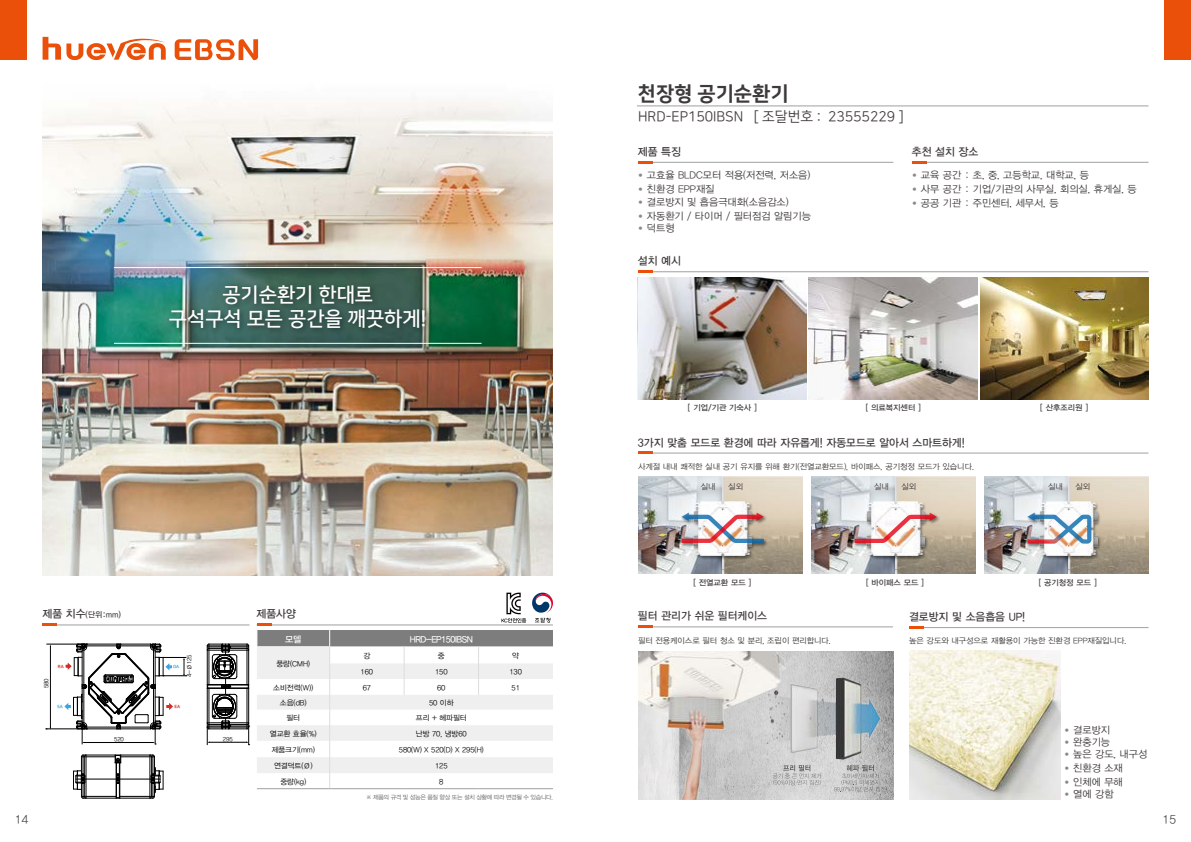
<style>
.page{position:relative;width:1191px;height:842px;background:#fff}
.page>*{position:absolute;margin:0;border:0;box-sizing:border-box;transform-origin:0 0}
.t1{font:20px/24px "Nanum Square B";color:#fff;text-align:center}
.t2{font:20px "Nanum Square EB";color:#3e3a39}
.t3{font:14px "Nanum Square R";color:#3e3a39}
.t4{font:12px "YDVYGO32";color:#4c4948}
.t5{font:11px "YDVYGO33";color:#3e3a39}
.t6{font:10px "YDVYGO32";color:#3e3a39}
.t7{font:9px "YDVYGO33";letter-spacing:-.05em;color:#fff}
.t8{font:8px "YDVYGO32";color:#3e3a39}
.t9{font:8px "YDVYGO33";color:#3e3a39}
.t10{font:7.5px "YDVYGO32";letter-spacing:-.01em;color:#000}
.t11{font:6px "YDVYGO32";letter-spacing:-.05em;color:#656464}
.t12{font:6px "YDVYGO32";letter-spacing:-.01em;color:#000}
.t13{font:4.5px "Nanum Square EB";color:#3ba4de}
.t14{font:4.5px "Nanum Square EB";color:#d12b23}
.s1{font-size:11px}
.s2{font-size:6px;color:#898989}
</style>
<div class="page">
<img style="left:721px;top:477px;width:81px;height:97px">
<img style="left:638px;top:477px;width:83px;height:97px">
<img style="left:894px;top:477px;width:81px;height:97px">
<img style="left:811px;top:477px;width:83px;height:97px">
<img style="left:1067px;top:477px;width:81px;height:97px">
<img style="left:984px;top:477px;width:83px;height:97px">
<img style="left:851px;top:499px;width:91px;height:62px">
<img style="left:866px;top:502px;width:58px;height:54px">
<svg style="left:854px;top:509px;width:83px;height:37px"></svg>
<img style="left:1024px;top:499px;width:78px;height:62px">
<img style="left:1039px;top:502px;width:58px;height:54px">
<svg style="left:1027px;top:509px;width:64px;height:37px"></svg>
<img style="left:678px;top:499px;width:91px;height:62px">
<img style="left:693px;top:502px;width:58px;height:54px">
<img style="left:681px;top:509px;width:83px;height:37px">
<img style="left:847px;top:651px;width:46px;height:148px">
<img style="left:639px;top:651px;width:208px;height:148px">
<img style="left:758px;top:674px;width:124px;height:88px">
<svg style="left:773px;top:765px;width:47px;height:20px"></svg>
<svg style="left:834px;top:765px;width:53px;height:27px"></svg>
<hr style="left:50px;top:646px;width:1px;height:82px;background:#000">
<hr style="left:47px;top:644px;width:40px;height:1px;background:#000">
<hr style="left:46px;top:729px;width:41px;height:1px;background:#000">
<hr style="left:86px;top:755px;width:1px;height:43px;background:#000">
<hr style="left:83px;top:798px;width:70px;height:1px;background:#000">
<hr style="left:81px;top:796px;width:35px;height:1px;background:#000">
<hr style="left:119px;top:796px;width:35px;height:1px;background:#000">
<hr style="left:119px;top:779px;width:33px;height:1px;background:#000">
<hr style="left:84px;top:779px;width:32px;height:1px;background:#000">
<hr style="left:81px;top:757px;width:35px;height:1px;background:#000">
<hr style="left:120px;top:757px;width:34px;height:1px;background:#000">
<hr style="left:83px;top:755px;width:70px;height:1px;background:#000">
<svg style="left:73px;top:755px;width:13px;height:43px"></svg>
<svg style="left:115px;top:755px;width:7px;height:43px"></svg>
<svg style="left:150px;top:755px;width:14px;height:43px"></svg>
<svg style="left:207px;top:644px;width:43px;height:101px"></svg>
<div style="left:0;top:0;width:26px;height:60px;background:#ea5009"></div>
<div style="left:1165px;top:0;width:26px;height:60px;background:#ea5009"></div>
<hr style="left:638px;top:162px;width:255px;height:1px;background:#9fa0a0">
<svg style="left:638px;top:161px;width:14px;height:2px"></svg>
<hr style="left:909px;top:627px;width:239px;height:1px;background:#9fa0a0">
<svg style="left:909px;top:626px;width:15px;height:2px"></svg>
<hr style="left:638px;top:453px;width:510px;height:1px;background:#9fa0a0">
<svg style="left:638px;top:452px;width:15px;height:2px"></svg>
<hr style="left:638px;top:627px;width:255px;height:1px;background:#9fa0a0">
<svg style="left:638px;top:626px;width:15px;height:2px"></svg>
<hr style="left:638px;top:272px;width:510px;height:1px;background:#9fa0a0">
<svg style="left:638px;top:271px;width:14px;height:2px"></svg>
<hr style="left:912px;top:162px;width:236px;height:1px;background:#9fa0a0">
<svg style="left:912px;top:161px;width:14px;height:2px"></svg>
<img style="left:638px;top:277px;width:168px;height:122px">
<img style="left:808px;top:277px;width:169px;height:122px">
<img style="left:43px;top:99px;width:510px;height:477px">
<hr style="left:637px;top:106px;width:511px;height:1px;background:#9fa0a0">
<svg style="left:43px;top:37px;width:123px;height:23px"></svg>
<hr style="left:43px;top:625px;width:206px;height:1px;background:#9fa0a0">
<svg style="left:43px;top:624px;width:14px;height:2px"></svg>
<svg style="left:257px;top:593px;width:296px;height:195px"></svg>
<hr style="left:257px;top:788px;width:73px;height:1px;background:#9fa0a0">
<hr style="left:330px;top:788px;width:74px;height:1px;background:#9fa0a0">
<hr style="left:404px;top:788px;width:74px;height:1px;background:#9fa0a0">
<hr style="left:478px;top:788px;width:75px;height:1px;background:#9fa0a0">
<svg style="left:175px;top:39px;width:83px;height:21px"></svg>
<img style="left:909px;top:650px;width:151px;height:149px">
<img style="left:980px;top:277px;width:168px;height:122px">
<div style="left:166px;top:282px;width:266px;height:54px;background:#000;opacity:.45"></div>
<hr style="left:114px;top:267px;width:367px;height:1px;background:#fff">
<hr style="left:114px;top:343px;width:367px;height:1px;background:#fff">
<svg style="left:64px;top:644px;width:123px;height:101px"></svg>
<h1 class="t2" style="left:638px;top:83px;width:152px">천장형 공기순환기</h1>
<h2 class="t3" style="left:638px;top:109px;width:267px">HRD-EP150IBSN [ 조달번호 : 23555229 ]</h2>
<p class="t5" style="left:638px;top:144px;width:45px">제품 특징</p>
<p class="t5" style="left:912px;top:144px;width:68px">추천 설치 장소</p>
<h1 class="t1" style="left:169px;top:283px;width:259px">공기순환기 한대로<br>구석구석 모든 공간을 깨끗하게!</h1>
<p class="t9" style="left:43px;top:610px;width:80px"><span class="s1">제품 치수</span>(단위:mm)</p>
<p class="t12" style="left:42px;top:688px;width:11px;rotate:-90deg">580</p>
<p class="t12" style="left:185px;top:677px;width:24px;rotate:-90deg">4-Ø125</p>
<p class="t14" style="left:58px;top:664px;width:8px">RA</p>
<p class="t13" style="left:173px;top:664px;width:8px">OA</p>
<p class="t13" style="left:57px;top:704px;width:7px">SA</p>
<p class="t14" style="left:174px;top:704px;width:7px">EA</p>
<p class="t12" style="left:114px;top:735px;width:11px">520</p>
<p class="t12" style="left:223px;top:735px;width:11px">295</p>
<p class="t5" style="left:257px;top:607px;width:41px">제품사양</p>
<p class="t7" style="left:285px;top:633px;width:18px">모델</p>
<p class="t7" style="left:410px;top:633px;width:64px">HRD-EP150IBSN</p>
<p class="t10" style="left:276px;top:658px;width:35px">풍량(CMH)</p>
<p class="t10" style="left:363px;top:651px;width:8px">강</p>
<p class="t10" style="left:438px;top:651px;width:8px">중</p>
<p class="t10" style="left:512px;top:651px;width:8px">약</p>
<p class="t10" style="left:361px;top:667px;width:14px">160</p>
<p class="t10" style="left:435px;top:667px;width:14px">150</p>
<p class="t10" style="left:509px;top:667px;width:14px">130</p>
<p class="t10" style="left:273px;top:683px;width:41px">소비전력(W))</p>
<p class="t10" style="left:363px;top:683px;width:10px">67</p>
<p class="t10" style="left:437px;top:683px;width:10px">60</p>
<p class="t10" style="left:511px;top:683px;width:10px">51</p>
<p class="t10" style="left:280px;top:698px;width:28px">소음(dB)</p>
<p class="t10" style="left:429px;top:698px;width:26px">50 이하</p>
<p class="t10" style="left:286px;top:713px;width:15px">필터</p>
<p class="t10" style="left:416px;top:713px;width:52px">프리 + 헤파필터</p>
<p class="t10" style="left:270px;top:729px;width:48px">열교환 효율(%)</p>
<p class="t10" style="left:416px;top:729px;width:52px">난방 70, 냉방60</p>
<p class="t10" style="left:272px;top:745px;width:45px">제품크기(mm)</p>
<p class="t10" style="left:399px;top:745px;width:86px">580(W) X 520(D) X 295(H)</p>
<p class="t10" style="left:274px;top:761px;width:40px">연결덕트(Ø)</p>
<p class="t10" style="left:435px;top:761px;width:14px">125</p>
<p class="t10" style="left:280px;top:777px;width:27px">중량(kg)</p>
<p class="t10" style="left:439px;top:777px;width:6px">8</p>
<p class="t11" style="left:366px;top:793px;width:188px">※ 제품의 규격 및 성능은 품질 향상 또는 설치 상황에 따라 변경될 수 있습니다.</p>
<p class="t6" style="left:638px;top:169px;width:174px"><span class="s2">●</span> 고효율 BLDC모터 적용(저전력, 저소음)</p>
<p class="t6" style="left:638px;top:183px;width:78px"><span class="s2">●</span> 친환경 EPP재질</p>
<p class="t6" style="left:638px;top:196px;width:152px"><span class="s2">●</span> 결로방지 및 흡음극대화(소음감소)</p>
<p class="t6" style="left:638px;top:210px;width:174px"><span class="s2">●</span> 자동환기 / 타이머 / 필터점검 알림기능</p>
<p class="t6" style="left:638px;top:222px;width:38px"><span class="s2">●</span> 덕트형</p>
<p class="t5" style="left:638px;top:253px;width:45px">설치 예시</p>
<p class="t9" style="left:688px;top:402px;width:70px">[ 기업/기관 기숙사 ]</p>
<p class="t6" style="left:912px;top:169px;width:179px"><span class="s2">●</span> 교육 공간 : 초, 중, 고등학교, 대학교, 등</p>
<p class="t6" style="left:912px;top:183px;width:226px"><span class="s2">●</span> 사무 공간 : 기업/기관의 사무실, 회의실, 휴게실, 등</p>
<p class="t6" style="left:912px;top:197px;width:148px"><span class="s2">●</span> 공공 기관 : 주민센터, 세무서, 등</p>
<p class="t9" style="left:865px;top:402px;width:57px">[ 의료복지센터 ]</p>
<p class="t9" style="left:1040px;top:402px;width:49px">[ 산후조리원 ]</p>
<p class="t5" style="left:638px;top:435px;width:328px">3가지 맞춤 모드로 환경에 따라 자유롭게! 자동모드로 알아서 스마트하게!</p>
<p class="t8" style="left:638px;top:462px;width:337px">사계절 내내 쾌적한 실내 공기 유지를 위해 환기(전열교환모드), 바이패스, 공기청정 모드가 있습니다.</p>
<p class="t8" style="left:701px;top:481px;width:16px">실내</p>
<p class="t8" style="left:728px;top:481px;width:16px">실외</p>
<p class="t8" style="left:874px;top:481px;width:16px">실내</p>
<p class="t8" style="left:901px;top:481px;width:16px">실외</p>
<p class="t8" style="left:1048px;top:481px;width:16px">실내</p>
<p class="t8" style="left:1075px;top:481px;width:16px">실외</p>
<p class="t9" style="left:693px;top:577px;width:59px">[ 전열교환 모드 ]</p>
<p class="t9" style="left:866px;top:577px;width:59px">[ 바이패스 모드 ]</p>
<p class="t9" style="left:1038px;top:577px;width:59px">[ 공기청정 모드 ]</p>
<p class="t5" style="left:638px;top:609px;width:131px">필터 관리가 쉬운 필터케이스</p>
<p class="t5" style="left:909px;top:609px;width:118px">결로방지 및 소음흡음 UP!</p>
<p class="t8" style="left:638px;top:635px;width:194px">필터 전용케이스로 필터 청소 및 분리, 조립이 편리합니다.</p>
<p class="t8" style="left:909px;top:636px;width:219px">높은 강도와 내구성으로 재활용이 가능한 진환경 EPP재질입니다.</p>
<p class="t6" style="left:1064px;top:723px;width:47px"><span class="s2">●</span> 결로방지</p>
<p class="t6" style="left:1064px;top:735px;width:47px"><span class="s2">●</span> 완충기능</p>
<p class="t6" style="left:1064px;top:747px;width:84px"><span class="s2">●</span> 높은 강도, 내구성</p>
<p class="t6" style="left:1064px;top:761px;width:60px"><span class="s2">●</span> 친환경 소재</p>
<p class="t6" style="left:1064px;top:775px;width:60px"><span class="s2">●</span> 인체에 무해</p>
<p class="t6" style="left:1064px;top:787px;width:51px"><span class="s2">●</span> 열에 강함</p>
<p class="t4" style="left:15px;top:812px;width:15px">14</p>
<p class="t4" style="left:1162px;top:812px;width:15px">15</p>
</div>
